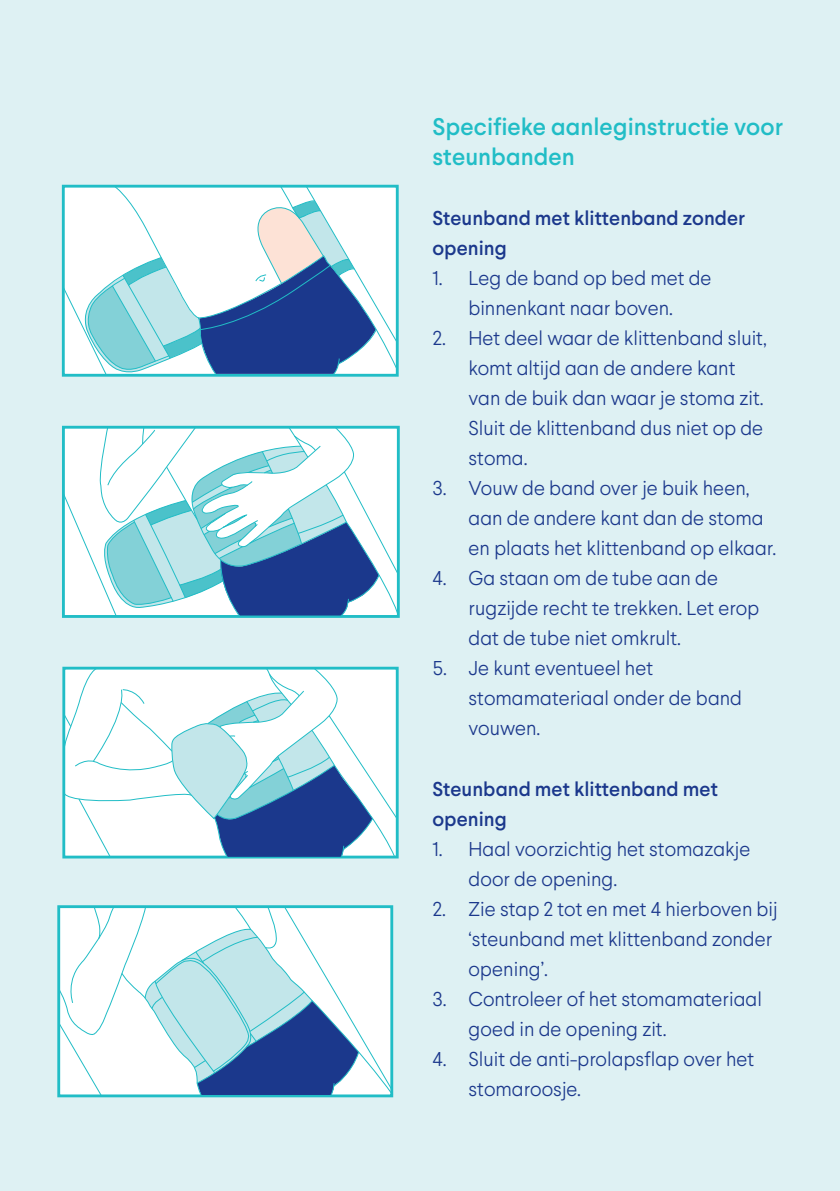
<style>
.page{position:relative;width:840px;height:1191px;background:#fff}
.page>*{position:absolute;margin:0;border:0;box-sizing:border-box;transform-origin:0 0}
.t1{font:500 24px/30px "Larsseit";color:#21bdc6}
.t2{font:300 20px/30px "Larsseit";color:#1b388c}
.t3{font:500 20px/30px "Larsseit";color:#1b388c}
</style>
<div class="page">
<div style="left:0;top:0;width:839px;height:1191px;background:#def1f3"></div>
<svg style="left:62px;top:185px;width:336px;height:192px;background:#abc9db"></svg>
<svg style="left:63px;top:667px;width:335px;height:191px;background:#c6dbe8"></svg>
<svg style="left:62px;top:425px;width:336px;height:193px;background:#add2e0"></svg>
<svg style="left:57px;top:905px;width:337px;height:192px;background:#c4dae7"></svg>
<p class="t1" style="left:432px;top:112px;width:352px">Specifieke aanleginstructie voor steunbanden</p>
<p class="t3" style="left:432px;top:203px;width:314px">Steunband met klittenband zonder opening</p>
<p class="t2" style="left:432px;top:263px;width:280px;text-align:center">1. Leg de band op bed met de binnenkant naar boven.</p>
<p class="t2" style="left:468px;top:323px;width:299px;text-indent:-36px">2. Het deel waar de klittenband sluit, komt altijd aan de andere kant van de buik dan waar je stoma zit.<br>Sluit de klittenband dus niet op de stoma.</p>
<p class="t2" style="left:468px;top:473px;width:309px;text-indent:-36px">3. Vouw de band over je buik heen, aan de andere kant dan de stoma en plaats het klittenband op elkaar.</p>
<p class="t2" style="left:468px;top:563px;width:292px;text-indent:-36px">4. Ga staan om de tube aan de rugzijde recht te trekken. Let erop dat de tube niet omkrult.</p>
<p class="t2" style="left:468px;top:653px;width:275px;text-indent:-36px">5. Je kunt eventueel het stomamateriaal onder de band vouwen.</p>
<p class="t3" style="left:432px;top:773px;width:287px">Steunband met klittenband met opening</p>
<p class="t2" style="left:468px;top:833px;width:283px;text-indent:-36px">1. Haal voorzichtig het stomazakje door de opening.</p>
<p class="t2" style="left:468px;top:893px;width:310px;text-indent:-36px">2. Zie stap 2 tot en met 4 hierboven bij ‘steunband met klittenband zonder opening’.</p>
<p class="t2" style="left:468px;top:983px;width:295px;text-indent:-36px">3. Controleer of het stomamateriaal goed in de opening zit.</p>
<p class="t2" style="left:468px;top:1043px;width:287px;text-indent:-36px">4. Sluit de anti-prolapsflap over het stomaroosje.</p>
</div>
